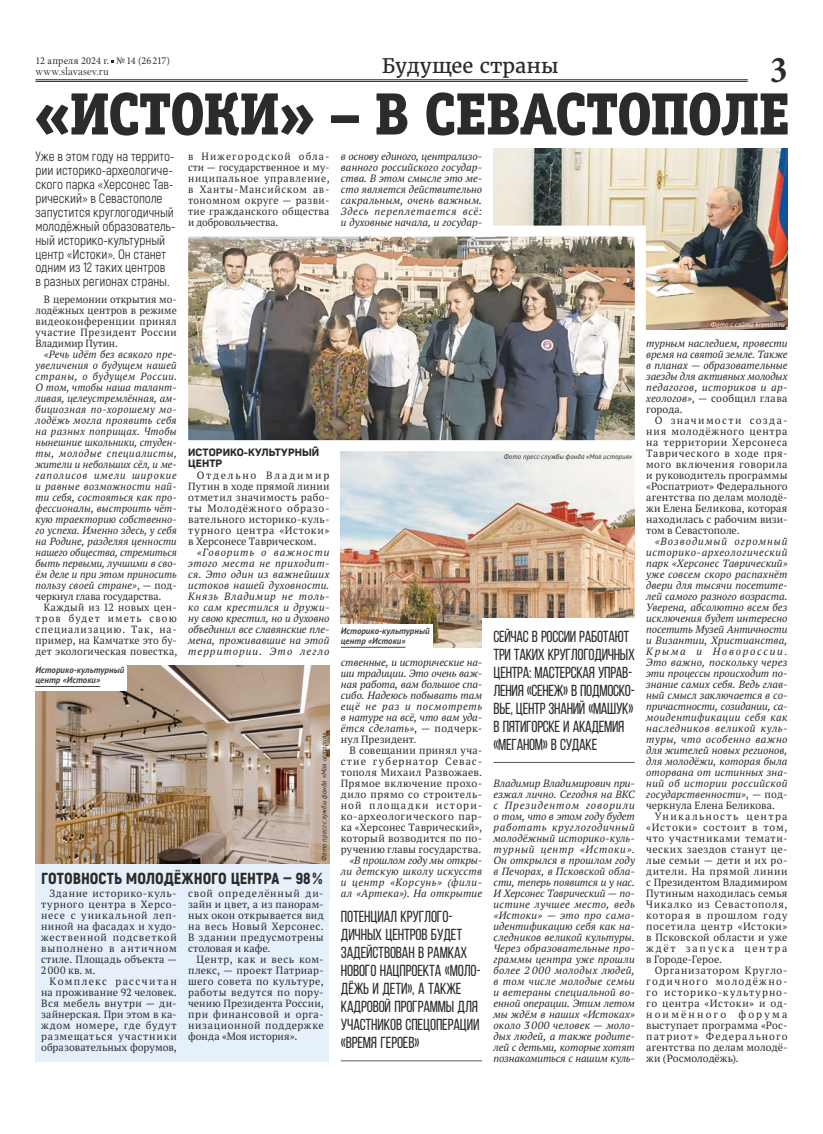
<style>
.page{position:relative;width:823px;height:1134px;background:#fff}
.page>*{position:absolute;margin:0;border:0;box-sizing:border-box;transform-origin:0 0}
.t1{font:59.9px "Officina Serif Extra Bold ITC";letter-spacing:-.01em;color:#2b2b2a}
.t2{font:700 condensed 38px "Minion Pro";color:#2b2b2a}
.t3{font:20px "Merriweather";color:#2b2b2a}
.t4{font:16px/18px "Bebas Neue";letter-spacing:-.01em;color:#2b2b2a}
.t5{font:900 16px "Akrobat";color:#2b2b2a}
.t6{font:13.5px/13.9px "Akrobat";letter-spacing:-.005em;color:#2b2b2a}
.t7{font:italic 10.5px/11px "PT Serif Pro";letter-spacing:.015em;color:#2b2b2a;text-align:justify}
.t8{font:10.5px/11px "PT Serif Pro";letter-spacing:.025em;color:#2b2b2a;text-align:justify}
.t9{font:800 10.5px/11px "Panton";letter-spacing:.005em;color:#2b2b2a}
.t10{font:10.5px "Minion Pro";letter-spacing:.005em;color:#2b2b2a}
.t11{font:10.5px "Petersburg";letter-spacing:.005em;color:#2b2b2a}
.t12{font:italic 700 9px/10.5px "PT Sans Pro";letter-spacing:.01em;color:#444343}
.t13{font:italic 7px "PT Sans Pro";letter-spacing:.01em;color:#2b2b2a}
.t14{font:italic 7px "PT Sans Pro";letter-spacing:.015em;color:#fff}
.s1{font-style:normal}
</style>
<div class="page">
<div style="left:35px;top:864px;width:294px;height:198px;background:#e6f0fb"></div>
<img style="left:493px;top:149px;width:294px;height:181px">
<hr style="left:340px;top:1060px;width:142px;height:1px;background:#5c5c5b">
<img style="left:188px;top:220px;width:463px;height:237px">
<img style="left:35px;top:666px;width:294px;height:198px">
<img style="left:340px;top:452px;width:294px;height:196px">
<div style="left:482px;top:619px;width:163px;height:157px;background:#fff"></div>
<hr style="left:493px;top:762px;width:141px;height:1px;background:#5c5c5b">
<div style="left:338px;top:624px;width:94px;height:26px;background:#fff"></div>
<hr style="left:340px;top:647px;width:65px;height:1px;background:#444343">
<div style="left:33px;top:663px;width:94px;height:28px;background:#fff"></div>
<hr style="left:35px;top:686px;width:65px;height:1px;background:#444343">
<hr style="left:35px;top:80px;width:712px;height:1px;background:#2b2b2a">
<hr style="left:35px;top:81px;width:712px;height:1px;background:#2b2b2a">
<p class="t10" style="left:35px;top:54px;width:136px">12 апреля 2024 г. №14 (26 217)</p>
<p class="t11" style="left:35px;top:64px;width:75px">www.slavasev.ru</p>
<h3 class="t3" style="left:382px;top:54px;width:178px">Будущее страны</h3>
<h2 class="t2" style="left:769px;top:47px;width:19px">3</h2>
<h1 class="t1" style="left:34px;top:76px;width:757px">«ИСТОКИ» – В СЕВАСТОПОЛЕ</h1>
<p class="t6" style="left:35px;top:150px;width:141px">Уже в этом году на террито&shy;рии историко-археологиче&shy;ского парка «Херсонес Тав&shy;рический» в Севастополе запустится круглогодичный молодёжный образователь&shy;ный историко-культурный центр «Истоки». Он станет одним из 12 таких центров<br>в разных регионах страны.</p>
<p class="t8" style="left:35px;top:293px;width:143px;text-indent:9px">В церемонии открытия мо&shy;лодёжных центров в режиме видеоконференции принял участие Президент России Владимир Путин.</p>
<p class="t7" style="left:35px;top:348px;width:143px;text-indent:9px">«Речь идёт без всякого пре&shy;увеличения о будущем нашей страны, о будущем России.<br>О том, чтобы наша талант&shy;ливая, целеустремлённая, ам&shy;бициозная по-хорошему мо&shy;лодёжь могла проявить себя на разных поприщах. Чтобы нынешние школьники, студен&shy;ты, молодые специалисты, жители и небольших сёл, и ме&shy;гаполисов имели широкие и равные возможности най&shy;ти себя, состояться как про&shy;фессионалы, выстроить чёт&shy;кую траекторию собственно&shy;го успеха. Именно здесь, у себя на Родине, разделяя ценности нашего общества, стремиться быть первыми, лучшими в сво&shy;ём деле и при этом приносить пользу своей стране»<span class="s1">, — под&shy;черкнул глава государства.</span></p>
<p class="t8" style="left:35px;top:601px;width:143px;text-indent:9px">Каждый из 12 новых цен&shy;тров будет иметь свою специализацию. Так, на&shy;пример, на Камчатке это бу&shy;дет экологическая повестка,</p>
<p class="t12" style="left:35px;top:664px;width:90px">Историко-культурный центр «Истоки»</p>
<p class="t8" style="left:188px;top:150px;width:143px">в Нижегородской обла&shy;сти — государственное и му&shy;ниципальное управление, в Ханты-Мансийском ав&shy;тономном округе — разви&shy;тие гражданского общества и добровольчества.</p>
<p class="t9" style="left:188px;top:446px;width:132px">ИСТОРИКО-КУЛЬТУРНЫЙ<br>ЦЕНТР</p>
<p class="t8" style="left:188px;top:469px;width:143px;text-indent:9px">Отдельно Владимир Путин в ходе прямой линии отметил значимость рабо&shy;ты Молодёжного образо&shy;вательного историко-куль&shy;турного центра «Истоки» в Херсонесе Таврическом.</p>
<p class="t7" style="left:188px;top:546px;width:143px;text-indent:9px">«Говорить о важности этого места не приходит&shy;ся. Это один из важнейших истоков нашей духовности.<br>Князь Владимир не толь&shy;ко сам крестился и дружи&shy;ну свою крестил, но и духовно объединил все славянские пле&shy;мена, проживавшие на этой территории. Это легло</p>
<p class="t13" style="left:319px;top:861px;width:130px;rotate:-90deg">Фото пресс-службы фонда «Моя история»</p>
<h3 class="t5" style="left:41px;top:868px;width:282px">ГОТОВНОСТЬ МОЛОДЁЖНОГО ЦЕНТРА — 98%</h3>
<p class="t8" style="left:41px;top:887px;width:137px;text-indent:9px">Здание историко-куль&shy;турного центра в Херсо&shy;несе с уникальной леп&shy;ниной на фасадах и худо&shy;жественной подсветкой выполнено в античном стиле. Площадь объекта — 2 000 кв. м.</p>
<p class="t8" style="left:41px;top:975px;width:137px;text-indent:9px">Комплекс рассчитан на проживание 92 человек.<br>Вся мебель внутри — ди&shy;зайнерская. При этом в ка&shy;ждом номере, где будут размещаться участники образовательных форумов,</p>
<p class="t8" style="left:188px;top:887px;width:137px">свой определённый ди&shy;зайн и цвет, а из панорам&shy;ных окон открывается вид на весь Новый Херсонес.<br>В здании предусмотрены столовая и кафе.</p>
<p class="t8" style="left:188px;top:953px;width:137px;text-indent:9px">Центр, как и весь ком&shy;плекс, — проект Патриар&shy;шего совета по культуре, работы ведутся по пору&shy;чению Президента России, при финансовой и орга&shy;низационной поддержке фонда «Моя история».</p>
<p class="t7" style="left:340px;top:150px;width:143px">в основу единого, централизо&shy;ванного российского государ&shy;ства. В этом смысле это ме&shy;сто является действительно сакральным, очень важным.<br>Здесь переплетается всё: и духовные начала, и государ-</p>
<p class="t12" style="left:340px;top:625px;width:90px">Историко-культурный центр «Истоки»</p>
<p class="t7" style="left:340px;top:656px;width:143px">ственные, и исторические на&shy;ши традиции. Это очень важ&shy;ная работа, вам большое спа&shy;сибо. Надеюсь побывать там ещё не раз и посмотреть в натуре на всё, что вам уда&shy;ётся сделать»<span class="s1">, — подчерк&shy;нул Президент.</span></p>
<p class="t8" style="left:340px;top:744px;width:143px;text-indent:9px">В совещании принял уча&shy;стие губернатор Севас&shy;тополя Михаил Развожаев.<br>Прямое включение прохо&shy;дило прямо со строитель&shy;ной площадки истори&shy;ко-археологического пар&shy;ка «Херсонес Таврический», который возводится по по&shy;ручению главы государства.</p>
<p class="t7" style="left:340px;top:854px;width:143px;text-indent:9px">«В прошлом году мы откры&shy;ли детскую школу искусств и центр «Корсунь» (фили&shy;ал «Артека»). На открытие</p>
<h3 class="t4" style="left:340px;top:908px;width:141px">Потенциал круглого&shy;дичных центров будет задействован в рамках нового нацпроекта «Моло&shy;дёжь и дети», а также кадровой программы для участников спецоперации «Время героев»</h3>
<p class="t13" style="left:503px;top:452px;width:130px">Фото пресс-службы фонда «Моя история»</p>
<h3 class="t4" style="left:493px;top:627px;width:143px">Сейчас в России работают три таких круглогодичных центра: Мастерская управ&shy;ления «Сенеж» в Подмоско&shy;вье, Центр знаний «Машук» в Пятигорске и Академия «Меганом» в Судаке</h3>
<p class="t7" style="left:493px;top:777px;width:143px">Владимир Владимирович при&shy;езжал лично. Сегодня на ВКС с Президентом говорили о том, что в этом году будет работать круглогодичный молодёжный историко-куль&shy;турный центр «Истоки».<br>Он открылся в прошлом году в Печорах, в Псковской обла&shy;сти, теперь появится и у нас.<br>И Херсонес Таврический — по&shy;истине лучшее место, ведь «Истоки» — это про само&shy;идентификацию себя как на&shy;следников великой культуры.<br>Через образовательные про&shy;граммы центра уже прошли более 2 000 молодых людей, в том числе молодые семьи и ветераны специальной во&shy;енной операции. Этим летом мы ждём в наших «Истоках» около 3 000 человек — моло&shy;дых людей, а также родите&shy;лей с детьми, которые хотят познакомиться с нашим куль-</p>
<p class="t14" style="left:710px;top:320px;width:75px">Фото с сайта kremlin.ru</p>
<p class="t7" style="left:645px;top:337px;width:143px">турным наследием, провести время на святой земле. Также в планах — образовательные заезды для активных молодых педагогов, историков и ар&shy;хеологов»<span class="s1">, — сообщил глава города.</span></p>
<p class="t8" style="left:645px;top:414px;width:143px;text-indent:9px">О значимости созда&shy;ния молодёжного центра на территории Херсонеса Таврического в ходе пря&shy;мого включения говорила и руководитель программы «Роспатриот» Федерального агентства по делам молодё&shy;жи Елена Беликова, которая находилась с рабочим визи&shy;том в Севастополе.</p>
<p class="t7" style="left:645px;top:535px;width:143px;text-indent:9px">«Возводимый огромный историко-археологический парк «Херсонес Таврический» уже совсем скоро распахнёт двери для тысячи посетите&shy;лей самого разного возраста.<br>Уверена, абсолютно всем без исключения будет интересно посетить Музей Античности и Византии, Христианства, Крыма и Новороссии.<br>Это важно, поскольку через эти процессы происходит по&shy;знание самих себя. Ведь глав&shy;ный смысл заключается в со&shy;причастности, созидании, са&shy;моидентификации себя как наследников великой куль&shy;туры, что особенно важно для жителей новых регионов, для молодёжи, которая была оторвана от истинных зна&shy;ний об истории российской государственности»<span class="s1">, — под&shy;черкнула Елена Беликова.</span></p>
<p class="t8" style="left:645px;top:811px;width:143px;text-indent:9px">Уникальность центра «Истоки» состоит в том, что участниками темати&shy;ческих заездов станут це&shy;лые семьи — дети и их ро&shy;дители. На прямой линии с Президентом Владимиром Путиным находилась семья Чикалко из Севастополя, которая в прошлом году посетила центр «Истоки» в Псковской области и уже ждёт запуска центра в Городе-Герое.</p>
<p class="t8" style="left:645px;top:965px;width:143px;text-indent:9px">Организатором Кругло&shy;годичного молодёжно&shy;го историко-культурно&shy;го центра «Истоки» и од&shy;ноимённого форума выступает программа «Рос&shy;патриот» Федерального агентства по делам молодё&shy;жи (Росмолодёжь).</p>
</div>
